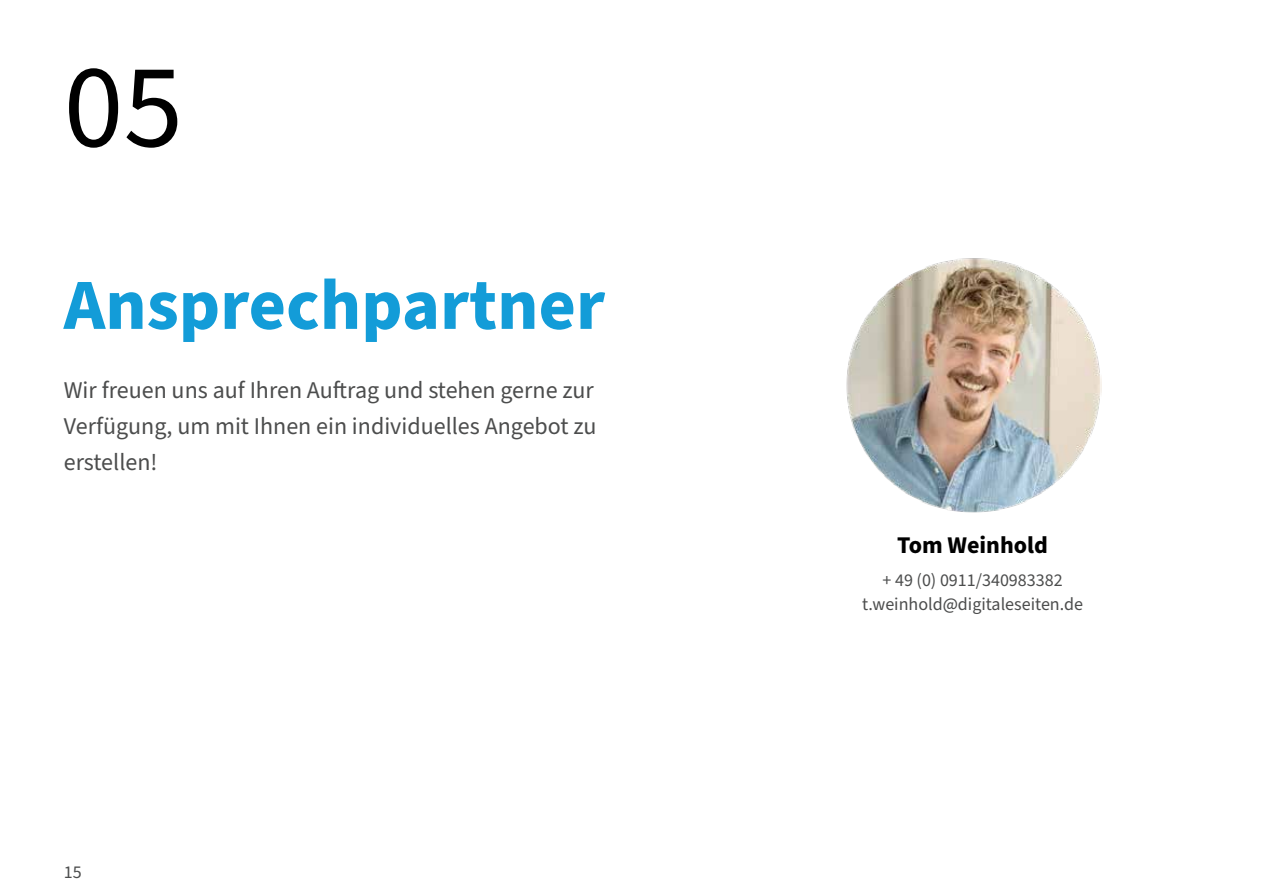
<style>
.page{position:relative;width:1263px;height:893px;background:#fff}
.page>*{position:absolute;margin:0;border:0;box-sizing:border-box;transform-origin:0 0}
.t1{font:120px "Source Sans Pro";color:#000}
.t2{font:700 72px "Source Sans Pro";color:#139cd8}
.t3{font:24px/36px "Source Sans Pro";color:#4c4d4d;text-align:justify}
.t4{font:700 24px "Source Sans Pro";color:#000}
.t5{font:18px/24px "Source Sans Pro";color:#4c4d4d;text-align:center}
</style>
<div class="page">
<img style="left:846px;top:258px;width:256px;height:255px">
<h1 class="t1" style="left:64px;top:26px;width:121px">05</h1>
<h2 class="t2" style="left:64px;top:256px;width:543px">Ansprechpartner</h2>
<p class="t3" style="left:64px;top:373px;width:534px">Wir freuen uns auf Ihren Auftrag und stehen gerne zur Verfügung, um mit Ihnen ein individuelles Angebot zu erstellen!</p>
<p class="t5" style="left:64px;top:861px;width:19px">15</p>
<p class="t4" style="left:897px;top:529px;width:152px">Tom Weinhold</p>
<p class="t5" style="left:862px;top:568px;width:222px">+ 49 (0) 0911/340983382 t.weinhold@digitaleseiten.de</p>
</div>
